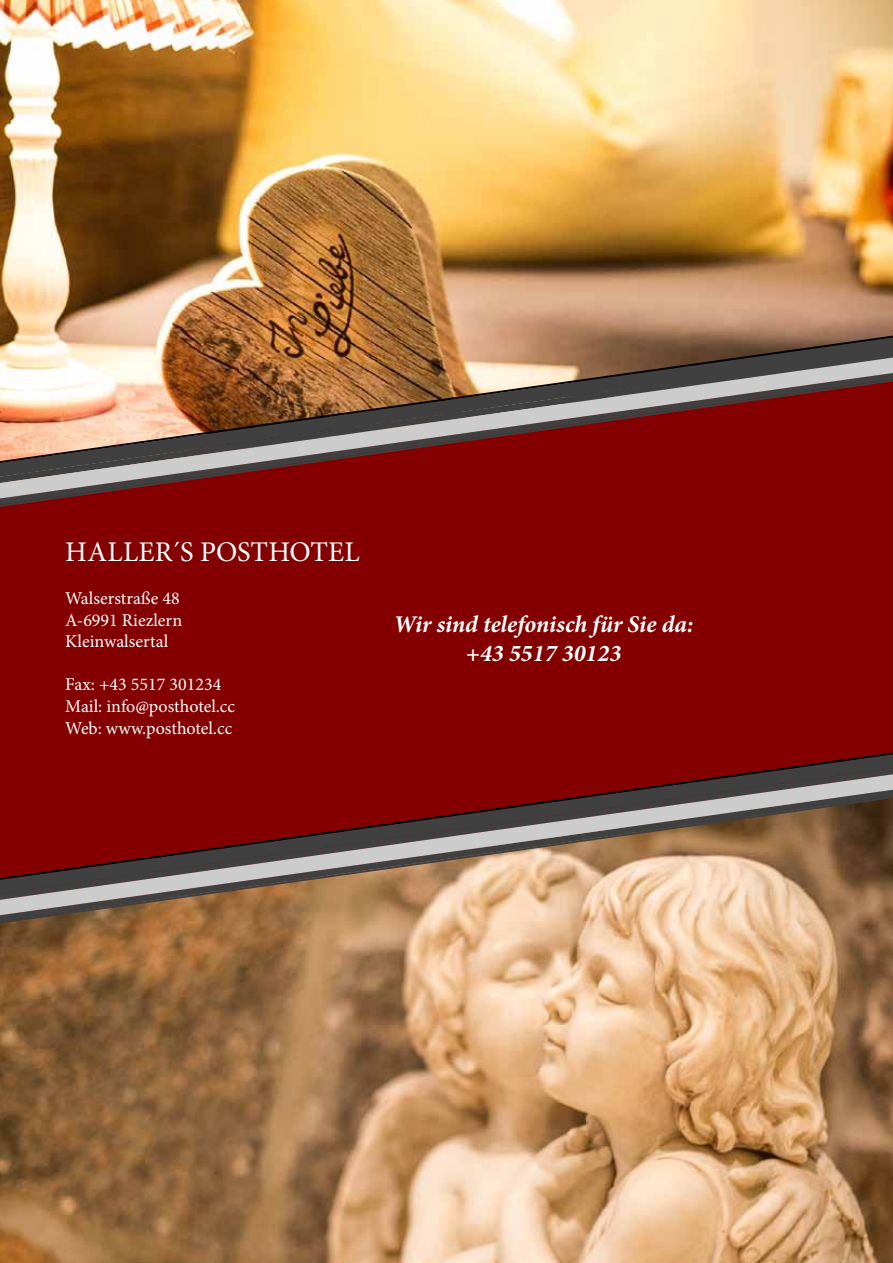
<style>
.page{position:relative;width:893px;height:1263px;background:#840000}
.page>*{position:absolute;margin:0;border:0;box-sizing:border-box;transform-origin:0 0}
.t1{font:28.5px "Minion Pro";color:#fff}
.t2{font:italic 700 24px/28.8px "Minion Pro";color:#fff;text-align:center}
.t3{font:18px/21.6px "Minion Pro";color:#fff}
</style>
<div class="page">
<img style="left:0;top:924px;width:893px;height:339px">
<img style="left:0;top:0;width:893px;height:336px">
<svg style="left:0;top:880px;width:893px;height:44px;background:#bc9a7a"></svg>
<svg style="left:0;top:752px;width:893px;height:128px"></svg>
<svg style="left:0;top:463px;width:311px;height:44px"></svg>
<img style="left:0;top:336px;width:893px;height:127px">
<h1 class="t1" style="left:65px;top:533px;width:296px">HALLER´S POSTHOTEL</h1>
<p class="t3" style="left:65px;top:587px;width:118px">Walserstraße 48<br>A-6991 Riezlern<br>Kleinwalsertal</p>
<p class="t3" style="left:65px;top:674px;width:171px">Fax: +43 5517 301234<br>Mail: info@posthotel.cc<br>Web: www.posthotel.cc</p>
<h2 class="t2" style="left:393px;top:609px;width:301px">Wir sind telefonisch für Sie da: +43 5517 30123</h2>
</div>
